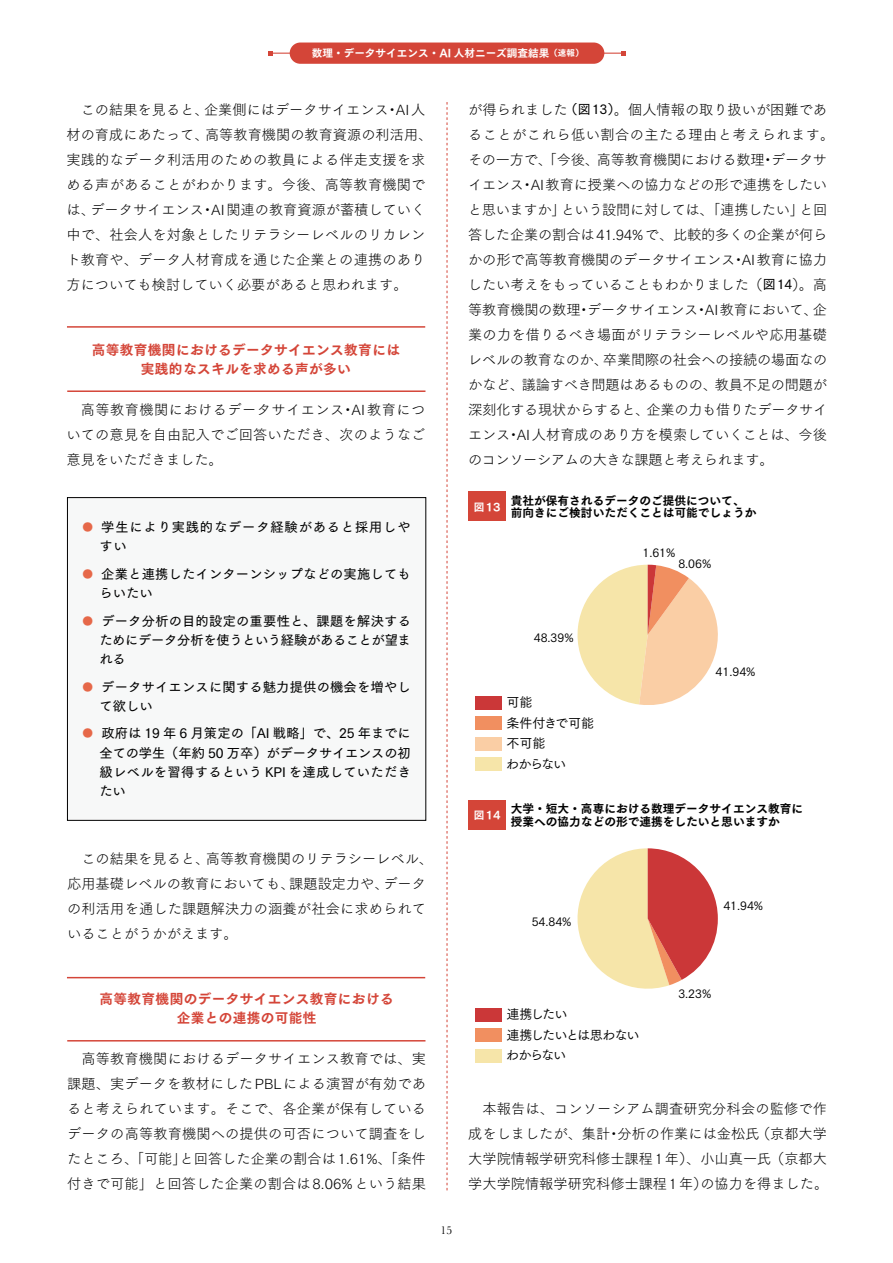
<style>
.page{position:relative;width:893px;height:1263px;background:#fff}
.page>*{position:absolute;margin:0;border:0;box-sizing:border-box;transform-origin:0 0}
.t1{font:14.25px/25px "Tsuku Go Pro L";color:#000}
.t2{font:13.65px/19.2px "Tsuku Go Pro E";letter-spacing:.025em;color:#d44538;text-align:center}
.t3{font:13.35px/19.2px "Tsuku Go Pro D";letter-spacing:.015em;color:#000}
.t4{font:13.35px/19.2px "Tsuku Go Pro D";letter-spacing:.06em;color:#000}
.t5{font:13.05px/21.3px "Tsuku Go Pro M";letter-spacing:-.08em;color:#000}
.t6{font:13.05px/21px "Tsuku Go Pro M";color:#000}
.t7{font:11.7px/12.8px "Tsuku Go Pro E";color:#000}
.t8{font:11.7px "Tsuku Go Pro M";color:#000}
.t9{font:11.7px "Baskerville";color:#000}
.t10{font:10.65px "Tsuku Go Pro E";color:#fff}
.s1{font-size:8.55px}
.s2{font-size:10.65px;color:#e66849}
.s3{font-family:"Tsuku Go Pro D";font-size:12.9px}
</style>
<div class="page">
<svg style="left:577px;top:565px;width:141px;height:140px"></svg>
<svg style="left:577px;top:848px;width:141px;height:141px"></svg>
<div style="left:475px;top:696px;width:27px;height:14px;background:#cb3738"></div>
<div style="left:475px;top:716px;width:27px;height:14px;background:#f18f60"></div>
<div style="left:475px;top:737px;width:27px;height:13px;background:#facea5"></div>
<div style="left:475px;top:757px;width:27px;height:14px;background:#f6e5a9"></div>
<div style="left:475px;top:1008px;width:27px;height:14px;background:#cb3738"></div>
<div style="left:475px;top:1028px;width:27px;height:14px;background:#f18f60"></div>
<div style="left:475px;top:1049px;width:27px;height:13px;background:#f6e5a9"></div>
<div style="left:67px;top:498px;width:359px;height:322px;background:#f7f8f8"></div>
<div style="left:67px;top:497px;width:359px;height:323px;border:1px solid #000"></div>
<svg style="left:447px;top:102px;width:1px;height:1089px"></svg>
<div style="left:468px;top:492px;width:38px;height:29px;background:#d44538"></div>
<div style="left:468px;top:800px;width:38px;height:30px;background:#d44538"></div>
<hr style="left:67px;top:390px;width:358px;height:2px;background:#d44538">
<hr style="left:67px;top:326px;width:358px;height:2px;background:#d44538">
<hr style="left:67px;top:1040px;width:358px;height:1px;background:#d44538">
<hr style="left:67px;top:977px;width:358px;height:1px;background:#d44538">
<hr style="left:271px;top:53px;width:352px;height:1px;background:#d44538">
<svg style="left:268px;top:51px;width:5px;height:4px"></svg>
<svg style="left:621px;top:51px;width:5px;height:4px"></svg>
<div style="left:290px;top:43px;width:314px;height:21px;background:#d44538;border-radius:11px"></div>
<p class="t10" style="left:312px;top:44px;width:273px">数理・データサイエンス・AI 人材ニーズ調査結果<span class="s1">（速報）</span></p>
<p class="t1" style="left:67px;top:95px;width:367px;text-indent:14px">この結果を見ると、企業側にはデータサイエンス・AI人材の育成にあたって、高等教育機関の教育資源の利活用、実践的なデータ利活用のための教員による伴走支援を求める声があることがわかります。今後、高等教育機関では、データサイエンス・AI関連の教育資源が蓄積していく中で、社会人を対象としたリテラシーレベルのリカレント教育や、データ人材育成を通じた企業との連携のあり方についても検討していく必要があると思われます。</p>
<p class="t2" style="left:92px;top:338px;width:310px">高等教育機関におけるデータサイエンス教育には実践的なスキルを求める声が多い</p>
<p class="t1" style="left:67px;top:395px;width:360px;text-align:justify;text-indent:14px">高等教育機関におけるデータサイエンス・AI教育についての意見を自由記入でご回答いただき、次のようなご意見をいただきました。</p>
<p class="t4" style="left:100px;top:516px;width:313px;text-indent:-17px"><span class="s2">●</span> 学生により実践的なデータ経験があると採用しやすい</p>
<p class="t3" style="left:100px;top:563px;width:313px;text-indent:-17px"><span class="s2">●</span> 企業と連携したインターンシップなどの実施してもらいたい</p>
<p class="t3" style="left:99px;top:610px;width:313px;text-align:justify;text-indent:-17px"><span class="s2">●</span> データ分析の目的設定の重要性と、課題を解決するためにデータ分析を使うという経験があることが望まれる</p>
<p class="t3" style="left:100px;top:675px;width:313px;text-indent:-17px"><span class="s2">●</span> データサイエンスに関する魅力提供の機会を増やして欲しい</p>
<p class="t3" style="left:99px;top:722px;width:313px;text-align:justify;text-indent:-17px"><span class="s2">●</span> 政府は 19 年 6 月策定の「AI 戦略」で、25 年までに全ての学生（年約 50 万卒）がデータサイエンスの初級レベルを習得するという KPI を達成していただきたい</p>
<p class="t1" style="left:67px;top:845px;width:367px;text-indent:14px">この結果を見ると、高等教育機関のリテラシーレベル、応用基礎レベルの教育においても、課題設定力や、データの利活用を通した課題解決力の涵養が社会に求められていることがうかがえます。</p>
<p class="t1" style="left:468px;top:95px;width:368px">が得られました<span class="s3">（図13）</span>。個人情報の取り扱いが困難であることがこれら低い割合の主たる理由と考えられます。その一方で、「今後、高等教育機関における数理・データサイエンス・AI教育に授業への協力などの形で連携をしたいと思いますか」という設問に対しては、「連携したい」と回答した企業の割合は41.94%で、比較的多くの企業が何らかの形で高等教育機関のデータサイエンス・AI教育に協力したい考えをもっていることもわかりました（<span class="s3">図14</span>）。高等教育機関の数理・データサイエンス・AI教育において、企業の力を借りるべき場面がリテラシーレベルや応用基礎レベルの教育なのか、卒業間際の社会への接続の場面なのかなど、議論すべき問題はあるものの、教員不足の問題が深刻化する現状からすると、企業の力も借りたデータサイエンス・AI人材育成のあり方を模索していくことは、今後のコンソーシアムの大きな課題と考えられます。</p>
<p class="t10" style="left:474px;top:497px;width:28px">図13</p>
<p class="t7" style="left:511px;top:492px;width:247px">貴社が保有されるデータのご提供について、前向きにご検討いただくことは可能でしょうか</p>
<p class="t8" style="left:642px;top:543px;width:34px">1.61%</p>
<p class="t8" style="left:678px;top:554px;width:34px">8.06%</p>
<p class="t8" style="left:534px;top:628px;width:41px">48.39%</p>
<p class="t8" style="left:716px;top:661px;width:41px">41.94%</p>
<p class="t6" style="left:506px;top:690px;width:89px">可能<br>条件付きで可能</p>
<p class="t5" style="left:506px;top:731px;width:62px">不可能<br>わからない</p>
<p class="t10" style="left:474px;top:806px;width:28px">図14</p>
<p class="t7" style="left:511px;top:801px;width:294px">大学・短大・高専における数理データサイエンス教育に授業への協力などの形で連携をしたいと思いますか</p>
<p class="t8" style="left:532px;top:911px;width:41px">54.84%</p>
<p class="t8" style="left:723px;top:896px;width:41px">41.94%</p>
<p class="t2" style="left:100px;top:988px;width:296px">高等教育機関のデータサイエンス教育における企業との連携の可能性</p>
<p class="t1" style="left:67px;top:1044px;width:360px;text-align:justify;text-indent:14px">高等教育機関におけるデータサイエンス教育では、実課題、実データを教材にしたPBLによる演習が有効であると考えられています。そこで、各企業が保有しているデータの高等教育機関への提供の可否について調査をしたところ、「可能」と回答した企業の割合は1.61%、「条件付きで可能」と回答した企業の割合は8.06%という結果</p>
<p class="t9" style="left:441px;top:1223px;width:13px">15</p>
<p class="t5" style="left:506px;top:1002px;width:135px">連携したい<br>連携したいとは思わない</p>
<p class="t5" style="left:506px;top:1043px;width:62px">わからない</p>
<p class="t8" style="left:678px;top:983px;width:34px">3.23%</p>
<p class="t1" style="left:468px;top:1095px;width:361px;text-align:justify;text-indent:14px">本報告は、コンソーシアム調査研究分科会の監修で作成をしましたが、集計・分析の作業には金松氏（京都大学大学院情報学研究科修士課程1年）、小山真一氏（京都大学大学院情報学研究科修士課程1年）の協力を得ました。</p>
</div>
